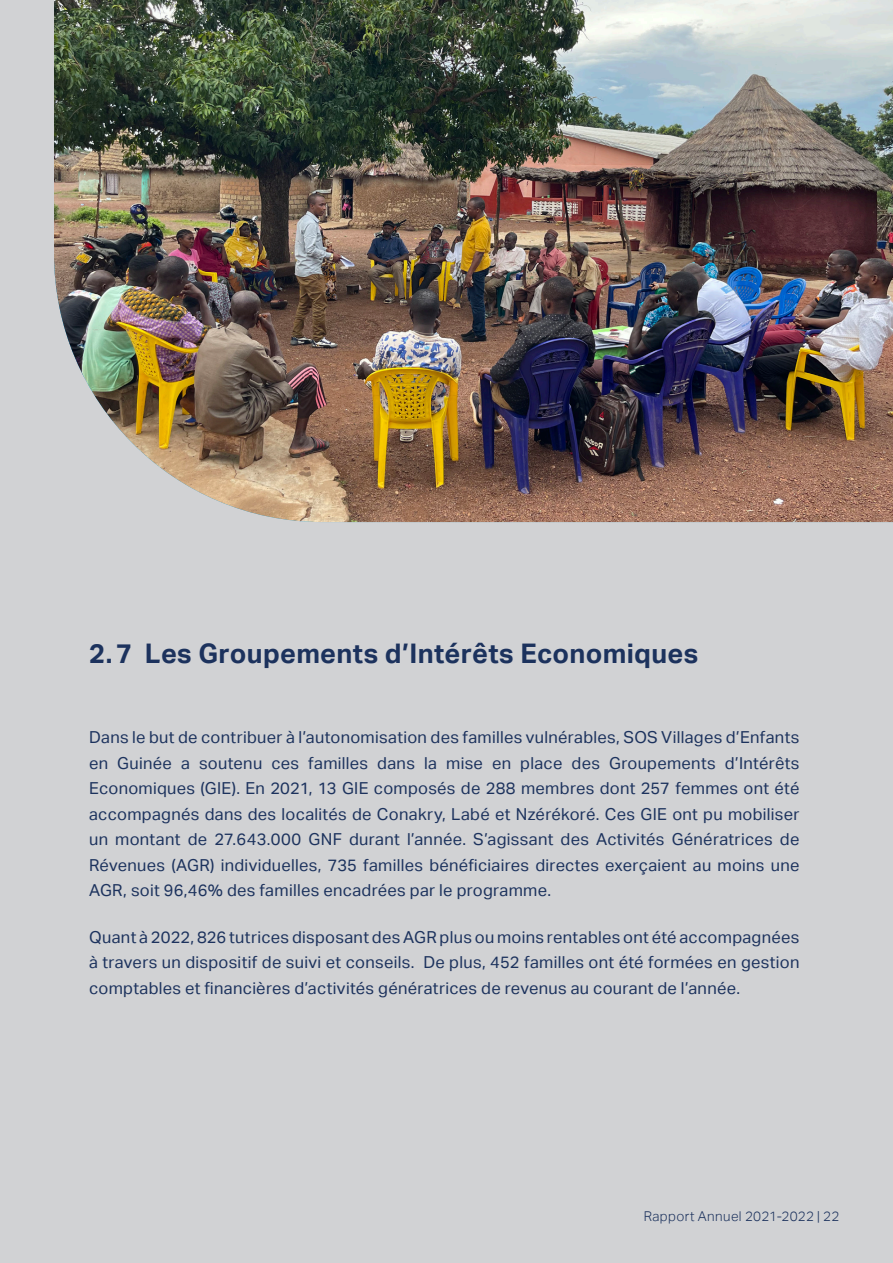
<style>
.page{position:relative;width:893px;height:1263px;background:#d1d2d4}
.page>*{position:absolute;margin:0;border:0;box-sizing:border-box;transform-origin:0 0}
.t1{font:700 27px "Aktiv Grotesk";letter-spacing:.015em;color:#1c325d}
.t2{font:16.5px/25.5px "Aktiv Grotesk";letter-spacing:.015em;color:#1c325d;text-align:justify}
.t3{font:300 13.5px "Aktiv Grotesk";letter-spacing:.025em;color:#1c325d}
</style>
<div class="page">
<hr style="left:0;top:907px;width:1px;height:209px;background:#cbe8f8">
<img style="left:54px;top:0;width:839px;height:522px">
<p class="t1" style="left:89px;top:638px;width:611px">2.7 Les Groupements d’Intérêts Economiques</p>
<p class="t2" style="left:89px;top:724px;width:712px">Dans le but de contribuer à l’autonomisation des familles vulnérables, SOS Villages d’Enfants en Guinée a soutenu ces familles dans la mise en place des Groupements d’Intérêts Economiques (GIE). En 2021, 13 GIE composés de 288 membres dont 257 femmes ont été accompagnés dans des localités de Conakry, Labé et Nzérékoré. Ces GIE ont pu mobiliser un montant de 27.643.000 GNF durant l’année. S’agissant des Activités Génératrices de Révenues (AGR) individuelles, 735 familles bénéficiaires directes exerçaient au moins une AGR, soit 96,46% des familles encadrées par le programme.</p>
<p class="t2" style="left:89px;top:924px;width:712px">Quant à 2022, 826 tutrices disposant des AGR plus ou moins rentables ont été accompagnées à travers un dispositif de suivi et conseils. De plus, 452 familles ont été formées en gestion comptables et financières d’activités génératrices de revenus au courant de l’année.</p>
<p class="t3" style="left:644px;top:1208px;width:197px">Rapport Annuel 2021-2022 | 22</p>
</div>
